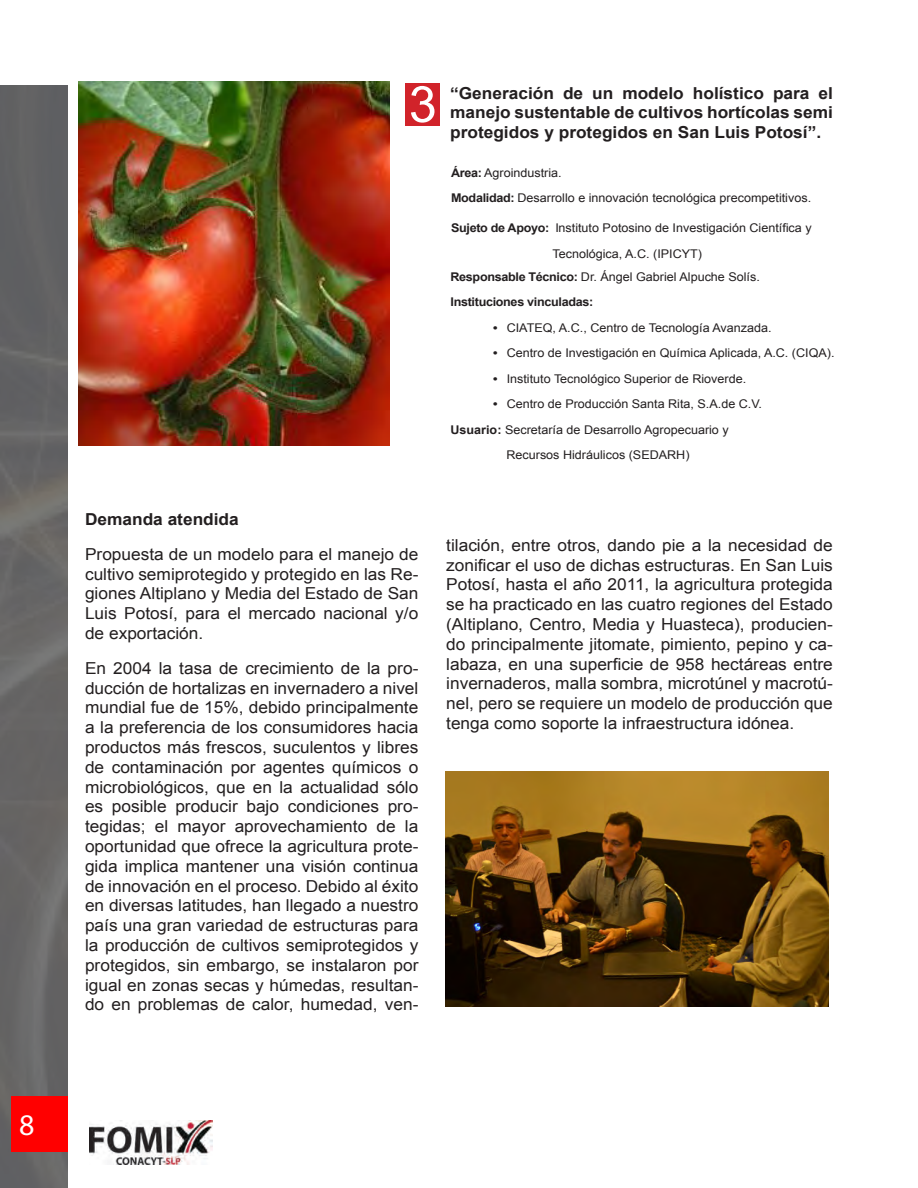
<style>
.page{position:relative;width:918px;height:1188px;background:#fff}
.page>*{position:absolute;margin:0;border:0;box-sizing:border-box;transform-origin:0 0}
.t1{font:50.1px "Arial";color:#fff}
.t2{font:30px "Myriad Pro";color:#fff}
.t3{font:16.5px/19.8px "Arial";color:#231f20;text-align:justify;scale:1.05 1}
.t4{font:700 16.5px/19.8px "Arial";color:#231f20;text-align:justify;scale:1.05 1}
.t5{font:12px "Arial";color:#231f20;scale:1.05 1}
.t6{font:700 12px "Arial";letter-spacing:-.025em;color:#231f20;scale:1.05 1}
.s1{font-weight:700}
</style>
<div class="page">
<img style="left:0;top:85px;width:68px;height:1103px">
<div style="left:11px;top:1096px;width:57px;height:56px;background:#f00"></div>
<img style="left:89px;top:1121px;width:124px;height:44px">
<img style="left:79px;top:81px;width:310px;height:365px">
<img style="left:446px;top:772px;width:383px;height:234px">
<div style="left:405px;top:83px;width:34px;height:43px;background:#d1232a"></div>
<h2 class="t2" style="left:19px;top:1107px;width:17px">8</h2>
<p class="t1" style="left:409px;top:70px;width:29px">3</p>
<p class="t4" style="left:450px;top:83px;width:366px">“Generación de un modelo holístico para el manejo sustentable de cultivos hortícolas semi protegidos y protegidos en San Luis Potosí”.</p>
<p class="t5" style="left:451px;top:164px;width:107px"><span class="s1">Área:</span> Agroindustria.</p>
<p class="t5" style="left:451px;top:190px;width:344px"><span class="s1">Modalidad:</span> Desarrollo e innovación tecnológica precompetitivos.</p>
<p class="t5" style="left:451px;top:219px;width:345px"><span class="s1">Sujeto de Apoyo:</span> Instituto Potosino de Investigación Científica y</p>
<p class="t4" style="left:85px;top:510px;width:148px">Demanda atendida</p>
<p class="t3" style="left:85px;top:544px;width:319px">Propuesta de un modelo para el manejo de cultivo semiprotegido y protegido en las Re&shy;giones Altiplano y Media del Estado de San Luis Potosí, para el mercado nacional y/o de exportación.</p>
<p class="t3" style="left:85px;top:658px;width:319px">En 2004 la tasa de crecimiento de la pro&shy;ducción de hortalizas en invernadero a nivel mundial fue de 15%, debido principalmente a la preferencia de los consumidores hacia productos más frescos, suculentos y libres de contaminación por agentes químicos o microbiológicos, que en la actualidad sólo es posible producir bajo condiciones pro&shy;tegidas; el mayor aprovechamiento de la oportunidad que ofrece la agricultura prote&shy;gida implica mantener una visión continua de innovación en el proceso. Debido al éxito en diversas latitudes, han llegado a nuestro país una gran variedad de estructuras para la producción de cultivos semiprotegidos y protegidos, sin embargo, se instalaron por igual en zonas secas y húmedas, resultan&shy;do en problemas de calor, humedad, ven-</p>
<p class="t5" style="left:553px;top:246px;width:144px">Tecnológica, A.C. (IPICYT)</p>
<p class="t5" style="left:451px;top:268px;width:296px"><span class="s1">Responsable Técnico:</span> Dr. Ángel Gabriel Alpuche Solís.</p>
<p class="t6" style="left:451px;top:294px;width:137px">Instituciones vinculadas:</p>
<p class="t5" style="left:493px;top:319px;width:267px"><span class="s1">•</span> CIATEQ, A.C., Centro de Tecnología Avanzada.</p>
<p class="t5" style="left:493px;top:345px;width:327px"><span class="s1">•</span> Centro de Investigación en Química Aplicada, A.C. (CIQA).</p>
<p class="t5" style="left:493px;top:370px;width:243px"><span class="s1">•</span> Instituto Tecnológico Superior de Rioverde.</p>
<p class="t5" style="left:493px;top:396px;width:258px"><span class="s1">•</span> Centro de Producción Santa Rita, S.A.de C.V.</p>
<p class="t5" style="left:451px;top:421px;width:267px"><span class="s1">Usuario:</span> Secretaría de Desarrollo Agropecuario y</p>
<p class="t5" style="left:506px;top:447px;width:176px">Recursos Hidráulicos (SEDARH)</p>
<p class="t3" style="left:446px;top:535px;width:370px">tilación, entre otros, dando pie a la necesidad de zonificar el uso de dichas estructuras. En San Luis Potosí, hasta el año 2011, la agricultura protegida se ha practicado en las cuatro regiones del Estado (Altiplano, Centro, Media y Huasteca), producien&shy;do principalmente jitomate, pimiento, pepino y ca&shy;labaza, en una superficie de 958 hectáreas entre invernaderos, malla sombra, microtúnel y macrotú&shy;nel, pero se requiere un modelo de producción que tenga como soporte la infraestructura idónea.</p>
</div>
